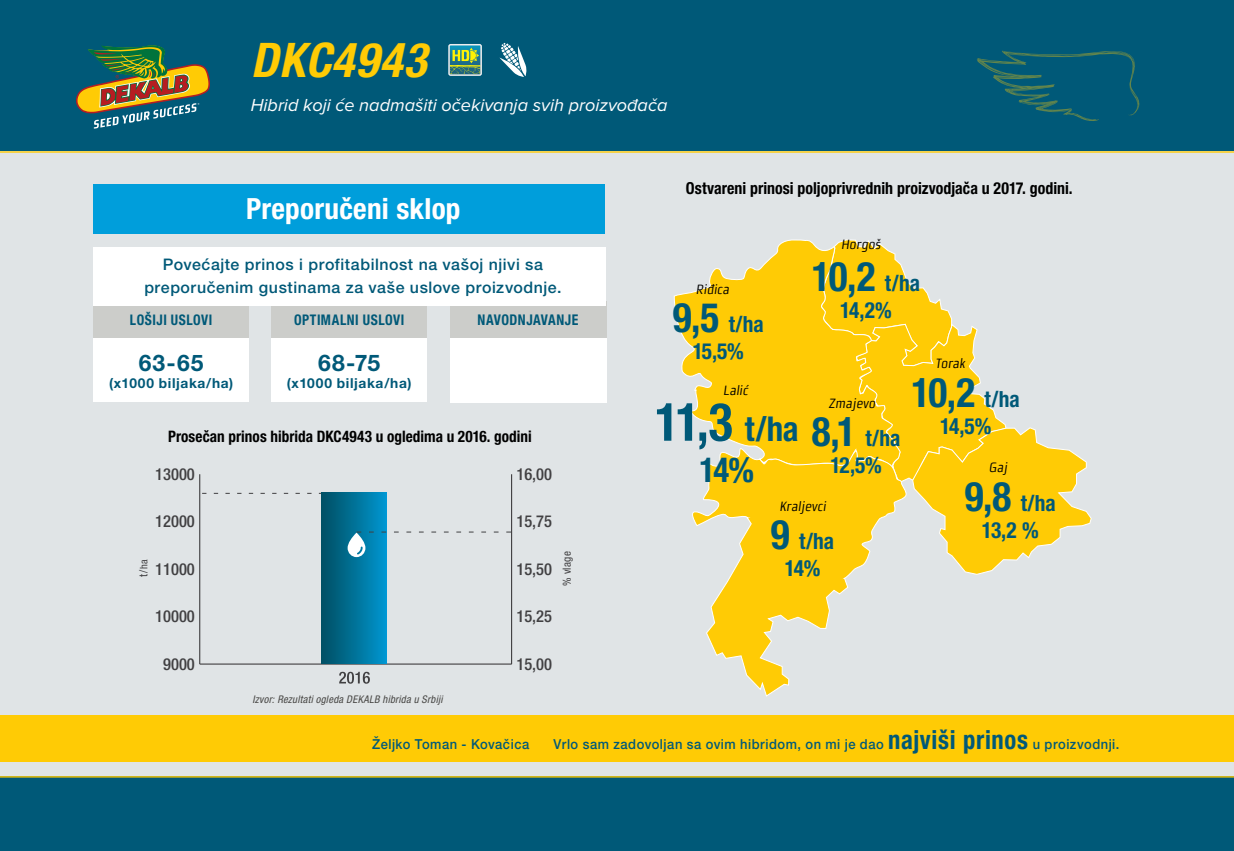
<style>
.page{position:relative;width:1234px;height:851px;background:#fff}
.page>*{position:absolute;margin:0;border:0;box-sizing:border-box;transform-origin:0 0}
.t1{font:700 condensed 52.8px "Helvetica Neue LT Pro";color:#005978;scale:.96 1}
.t2{font:italic 700 condensed 47.7px "Helvetica Neue LT Pro";letter-spacing:.02em;color:#ffcb05}
.t3{font:700 condensed 40.8px "Helvetica Neue LT Pro";color:#005978;scale:.96 1}
.t4{font:700 condensed 34.2px "Helvetica Neue LT Pro";color:#005978;scale:.96 1}
.t5{font:700 condensed 29.25px "Helvetica Neue LT Pro";letter-spacing:.005em;color:#fff}
.t6{font:700 22.95px "Helvetica Neue LT Pro";color:#005978}
.t7{font:700 22.8px "Helvetica Neue LT Pro";color:#005978}
.t8{font:700 condensed 22.2px/26.7px "Helvetica Neue LT Pro";letter-spacing:-.05em;color:#005978;text-align:center;scale:.96 1}
.t9{font:italic 18px "Proxima Nova";color:#fff}
.t10{font:700 condensed 16.5px "Helvetica Neue LT Pro";color:#000;scale:.96 1}
.t11{font:500 condensed 16.5px "Helvetica Neue LT Pro";color:#414042}
.t12{font:500 15.9px/22.6px "Helvetica Neue LT Pro";letter-spacing:.035em;color:#005978;text-align:center}
.t13{font:700 condensed 15.9px "Helvetica Neue LT Pro";letter-spacing:.005em;color:#000;scale:.96 1}
.t14{font:700 condensed 14.85px "Helvetica Neue LT Pro";letter-spacing:.035em;color:#005978;scale:.93 1}
.t15{font:700 condensed 14.7px "Helvetica Neue LT Pro";letter-spacing:.04em;color:#005978;scale:.93 1}
.t16{font:500 13.8px "Helvetica Neue LT Pro";letter-spacing:.04em;color:#005978;scale:.94 1}
.t17{font:700 13.8px "Helvetica Neue LT Pro";letter-spacing:.045em;color:#005978}
.t18{font:700 13.65px "Helvetica Neue LT Pro";letter-spacing:.045em;color:#005978}
.t19{font:italic 13.5px "Morgan Sans Cond";color:#000}
.t20{font:condensed 11.25px "Helvetica Neue LT Pro";letter-spacing:.03em;color:#414042}
.t21{font:italic condensed 10.5px "Helvetica Neue LT Pro";letter-spacing:.025em;color:#484745}
.s1{font-size:22.2px}
.s2{font-size:40.8px}
.s3{font-size:34.2px}
.s4{font-size:10.35px}
.s5{font-weight:700;font-stretch:condensed;font-size:26.1px}
</style>
<div class="page">
<div style="left:0;top:116px;width:1233px;height:734px;background:#e0e4e6"></div>
<div style="left:0;top:0;width:1233px;height:151px;background:#005978"></div>
<hr style="left:0;top:151px;width:1233px;height:2px;background:#ffcb05">
<svg style="left:76px;top:45px;width:134px;height:83px"></svg>
<svg style="left:977px;top:50px;width:162px;height:71px"></svg>
<div style="left:0;top:776px;width:1233px;height:74px;background:#005978"></div>
<hr style="left:0;top:776px;width:1233px;height:1px;background:#ffcb05">
<div style="left:94px;top:301px;width:155px;height:100px;background:#fff"></div>
<div style="left:271px;top:301px;width:156px;height:100px;background:#fff"></div>
<div style="left:449px;top:301px;width:157px;height:101px;background:#fff"></div>
<div style="left:94px;top:301px;width:155px;height:37px;background:#cccdca"></div>
<div style="left:271px;top:301px;width:156px;height:37px;background:#cccdca"></div>
<div style="left:449px;top:301px;width:157px;height:37px;background:#cccdca"></div>
<div style="left:94px;top:184px;width:511px;height:49px;background:#009edb"></div>
<div style="left:94px;top:247px;width:512px;height:59px;background:#fff"></div>
<div style="left:0;top:715px;width:1233px;height:46px;background:#ffcb05"></div>
<svg style="left:499px;top:43px;width:27px;height:34px"></svg>
<svg style="left:448px;top:44px;width:34px;height:32px"></svg>
<svg style="left:901px;top:265px;width:190px;height:310px"></svg>
<svg style="left:674px;top:239px;width:227px;height:201px"></svg>
<svg style="left:692px;top:440px;width:216px;height:257px"></svg>
<svg style="left:202px;top:493px;width:119px;height:1px"></svg>
<hr style="left:199px;top:664px;width:312px;height:1px;background:#79797b">
<hr style="left:511px;top:474px;width:1px;height:190px;background:#414042">
<hr style="left:200px;top:663px;width:311px;height:1px;background:#414042">
<hr style="left:199px;top:474px;width:1px;height:190px;background:#414042">
<svg style="left:339px;top:671px;width:31px;height:12px"></svg>
<div style="left:321px;top:493px;width:65px;height:170px;background:linear-gradient(to right,#004e61,#0095ce)"></div>
<svg style="left:347px;top:531px;width:164px;height:26px"></svg>
<h2 class="t2" style="left:251px;top:31px;width:177px">DKC4943</h2>
<p class="t9" style="left:251px;top:96px;width:418px">Hibrid koji će nadmašiti očekivanja svih proizvođača</p>
<p class="t10" style="left:685px;top:178px;width:404px">Ostvareni prinosi poljoprivrednih proizvodjača u 2017. godini.</p>
<h3 class="t5" style="left:246px;top:191px;width:216px">Preporučeni sklop</h3>
<p class="t12" style="left:144px;top:253px;width:419px">Povećajte prinos i profitabilnost na vašoj njivi sa preporučenim gustinama za vaše uslove proizvodnje.</p>
<p class="t19" style="left:841px;top:236px;width:41px">Horgoš</p>
<h3 class="t3" style="left:811px;top:252px;width:114px">10,2 <span class="s1">t/ha</span></h3>
<h3 class="t8" style="left:839px;top:296px;width:55px">14,2%</h3>
<p class="t19" style="left:696px;top:281px;width:35px">Riđica</p>
<h3 class="t8" style="left:672px;top:310px;width:96px"><span class="s2">9,5</span> t/ha<br>15,5%</h3>
<p class="t15" style="left:130px;top:310px;width:90px">LOŠIJI USLOVI</p>
<p class="t15" style="left:294px;top:311px;width:120px">OPTIMALNI USLOVI</p>
<p class="t14" style="left:477px;top:311px;width:110px">NAVODNJAVANJE</p>
<h3 class="t7" style="left:139px;top:348px;width:66px">63-65</h3>
<p class="t18" style="left:109px;top:375px;width:126px">(x1000 biljaka/ha)</p>
<h3 class="t6" style="left:318px;top:348px;width:64px">68-75</h3>
<p class="t17" style="left:287px;top:375px;width:126px">(x1000 biljaka/ha)</p>
<p class="t19" style="left:723px;top:382px;width:27px">Lalić</p>
<h1 class="t1" style="left:654px;top:390px;width:151px">11,3 <span class="s3">t/ha</span></h1>
<h3 class="t4" style="left:699px;top:449px;width:58px">14%</h3>
<p class="t19" style="left:935px;top:355px;width:31px">Torak</p>
<h3 class="t3" style="left:911px;top:368px;width:114px">10,2 <span class="s1">t/ha</span></h3>
<h3 class="t8" style="left:939px;top:412px;width:55px">14,5%</h3>
<p class="t19" style="left:828px;top:395px;width:48px">Zmajevo</p>
<h3 class="t8" style="left:811px;top:424px;width:94px"><span class="s2">8,1</span> t/ha<br>12,5%</h3>
<p class="t13" style="left:168px;top:427px;width:380px">Prosečan prinos hibrida DKC4943 u ogledima u 2016. godini</p>
<p class="t19" style="left:989px;top:459px;width:20px">Gaj</p>
<p class="t11" style="left:155px;top:464px;width:41px">13000</p>
<p class="t11" style="left:516px;top:464px;width:37px">16,00</p>
<h3 class="t8" style="left:964px;top:489px;width:96px"><span class="s2">9,8</span> t/ha<br>13,2 %</h3>
<p class="t19" style="left:779px;top:498px;width:48px">Kraljevci</p>
<p class="t11" style="left:155px;top:511px;width:41px">12000</p>
<p class="t11" style="left:516px;top:511px;width:37px">15,75</p>
<h3 class="t8" style="left:770px;top:527px;width:67px"><span class="s2">9</span> t/ha<br>14%</h3>
<p class="t20" style="left:137px;top:576px;width:19px;rotate:-90deg">t/<span class="s4">ha</span></p>
<p class="t20" style="left:560px;top:586px;width:36px;rotate:-90deg">% vlage</p>
<p class="t11" style="left:155px;top:559px;width:41px">11000</p>
<p class="t11" style="left:516px;top:559px;width:37px">15,50</p>
<p class="t11" style="left:155px;top:606px;width:41px">10000</p>
<p class="t11" style="left:163px;top:653px;width:33px">9000</p>
<p class="t11" style="left:516px;top:606px;width:37px">15,25</p>
<p class="t21" style="left:252px;top:693px;width:191px">Izvor: Rezultati ogleda DEKALB hibrida u Srbiji</p>
<p class="t11" style="left:516px;top:653px;width:37px">15,00</p>
<p class="t16" style="left:372px;top:735px;width:169px">Željko Toman - Kovačica</p>
<p class="t16" style="left:553px;top:735px;width:603px">Vrlo sam zadovoljan sa ovim hibridom, on mi je dao <span class="s5">najviši prinos</span> u proizvodnji.</p>
</div>
